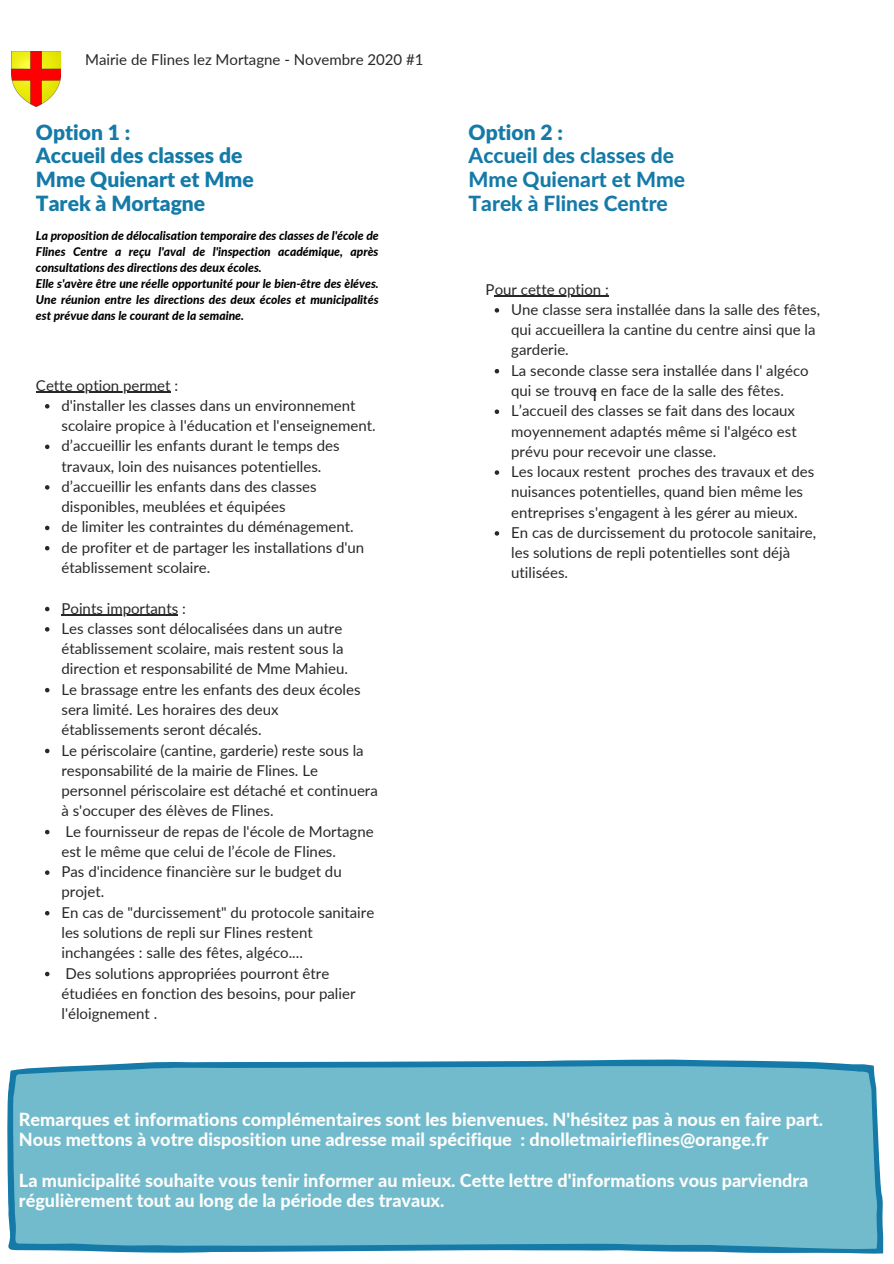
<style>
.page{position:relative;width:894px;height:1264px;background:#fff}
.page>*{position:absolute;margin:0;border:0;box-sizing:border-box;transform-origin:0 0}
.t1{font:900 21px/23.7px "Lato Latin";color:#157aa8}
.t2{font:800 21px/23.7px "Lato Latin";color:#157aa8}
.t3{font:800 18px/20.2px "Lato";color:#fdfdfb}
.t4{font:17.55px "Lato";color:#282828}
.t5{font:15px/20.2px "Lato";color:#282828}
.t6{font:italic 800 12px/16px "Lato";color:#000}
</style>
<div class="page">
<svg style="left:45px;top:404px;width:4px;height:4px"></svg>
<svg style="left:45px;top:444px;width:4px;height:5px"></svg>
<svg style="left:45px;top:485px;width:4px;height:4px"></svg>
<svg style="left:45px;top:525px;width:4px;height:5px"></svg>
<svg style="left:45px;top:546px;width:4px;height:4px"></svg>
<svg style="left:45px;top:607px;width:4px;height:4px"></svg>
<hr style="left:61px;top:614px;width:117px;height:2px;background:#282828">
<svg style="left:45px;top:627px;width:4px;height:4px"></svg>
<svg style="left:45px;top:688px;width:4px;height:4px"></svg>
<svg style="left:45px;top:748px;width:4px;height:5px"></svg>
<svg style="left:45px;top:829px;width:4px;height:5px"></svg>
<svg style="left:45px;top:870px;width:4px;height:4px"></svg>
<svg style="left:45px;top:911px;width:4px;height:4px"></svg>
<svg style="left:45px;top:971px;width:4px;height:5px"></svg>
<hr style="left:36px;top:391px;width:134px;height:2px;background:#282828">
<img style="left:11px;top:51px;width:50px;height:55px">
<svg style="left:7px;top:1059px;width:876px;height:194px;background:#6fb8cb"></svg>
<svg style="left:494px;top:308px;width:5px;height:4px"></svg>
<svg style="left:494px;top:369px;width:5px;height:4px"></svg>
<svg style="left:494px;top:409px;width:5px;height:5px"></svg>
<svg style="left:494px;top:470px;width:5px;height:5px"></svg>
<svg style="left:494px;top:531px;width:5px;height:4px"></svg>
<hr style="left:494px;top:296px;width:114px;height:1px;background:#282828">
<p class="t5" style="left:85px;top:49px;width:340px">Mairie de Flines lez Mortagne - Novembre 2020 #1</p>
<h1 class="t1" style="left:36px;top:121px;width:219px">Option 1 :<br>Accueil des classes de<br>Mme Quienart et Mme<br>Tarek à Mortagne</h1>
<p class="t6" style="left:36px;top:227px;width:344px">La proposition de délocalisation temporaire des classes de l'école de Flines Centre a reçu l'aval de l'inspection académique, après consultations des directions des deux écoles.<br>Elle s'avère être une réelle opportunité pour le bien-être des èléves.<br>Une réunion entre les directions des deux écoles et municipalités est prévue dans le courant de la semaine.</p>
<p class="t5" style="left:36px;top:374px;width:144px">Cette option permet :</p>
<p class="t5" style="left:61px;top:395px;width:315px">d'installer les classes dans un environnement scolaire propice à l'éducation et l'enseignement. d’accueillir les enfants durant le temps des travaux, loin des nuisances potentielles. d’accueillir les enfants dans des classes disponibles, meublées et équipées<br>de limiter les contraintes du déménagement.<br>de profiter et de partager les installations d'un établissement scolaire.</p>
<p class="t5" style="left:61px;top:597px;width:318px">Points importants :<br>Les classes sont délocalisées dans un autre établissement scolaire, mais restent sous la direction et responsabilité de Mme Mahieu.<br>Le brassage entre les enfants des deux écoles sera limité. Les horaires des deux établissements seront décalés.<br>Le périscolaire (cantine, garderie) reste sous la responsabilité de la mairie de Flines. Le personnel périscolaire est détaché et continuera à s'occuper des élèves de Flines.<br>Le fournisseur de repas de l'école de Mortagne est le même que celui de l’école de Flines.<br>Pas d'incidence financière sur le budget du projet.<br>En cas de "durcissement" du protocole sanitaire les solutions de repli sur Flines restent inchangées : salle des fêtes, algéco....<br>Des solutions appropriées pourront être étudiées en fonction des besoins, pour palier l'éloignement .</p>
<h1 class="t1" style="left:468px;top:121px;width:96px">Option 2 :</h1>
<h1 class="t2" style="left:468px;top:145px;width:218px">Accueil des classes de<br>Mme Quienart et Mme<br>Tarek à Flines Centre</h1>
<p class="t5" style="left:485px;top:279px;width:125px">Pour cette option :</p>
<p class="t5" style="left:511px;top:299px;width:310px">Une classe sera installée dans la salle des fêtes, qui accueillera la cantine du centre ainsi que la garderie.<br>La seconde classe sera installée dans l' algéco qui se trouve en face de la salle des fêtes.<br>L’accueil des classes se fait dans des locaux moyennement adaptés même si l'algéco est prévu pour recevoir une classe.<br>Les locaux restent proches des travaux et des nuisances potentielles, quand bien même les entreprises s'engagent à les gérer au mieux.<br>En cas de durcissement du protocole sanitaire, les solutions de repli potentielles sont déjà utilisées.</p>
<p class="t4" style="left:592px;top:383px;width:6px">l</p>
<p class="t3" style="left:19px;top:1108px;width:805px">Remarques et informations complémentaires sont les bienvenues. N'hésitez pas à nous en faire part.<br>Nous mettons à votre disposition une adresse mail spécifique : dnolletmairieflines@orange.fr</p>
<p class="t3" style="left:19px;top:1169px;width:790px">La municipalité souhaite vous tenir informer au mieux. Cette lettre d'informations vous parviendra régulièrement tout au long de la période des travaux.</p>
</div>
